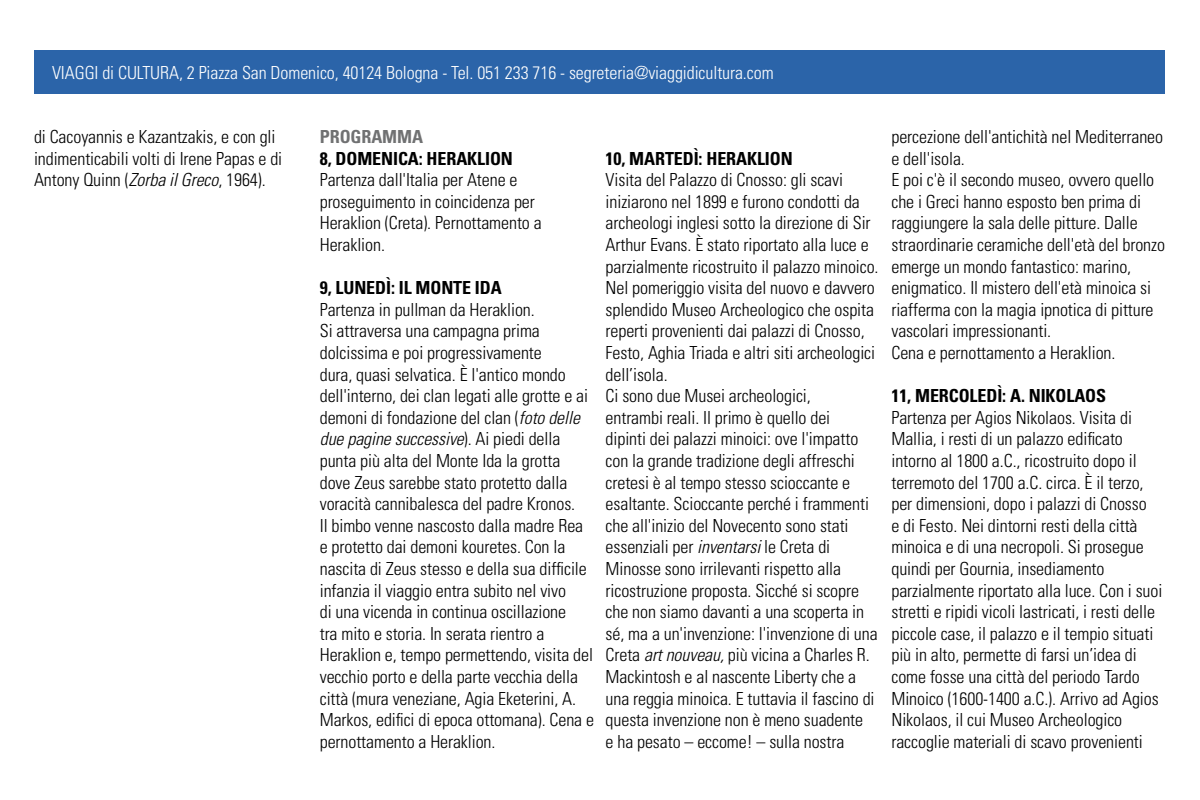
<style>
.page{position:relative;width:1200px;height:800px;background:#fff}
.page>*{position:absolute;margin:0;border:0;box-sizing:border-box;transform-origin:0 0}
.t1{font:300 condensed 18px/21.6px "Univers LT Std";letter-spacing:-.005em;color:#000}
.t2{font:300 condensed 18px "Univers LT Std";letter-spacing:-.005em;color:#fff}
.t3{font:700 condensed 18px "Univers LT Std";letter-spacing:-.005em;color:#000}
.t4{font:700 condensed 18px "Univers LT Std";letter-spacing:-.005em;color:#707172}
.s1{font-style:italic}
</style>
<div class="page">
<div style="left:34px;top:50px;width:1131px;height:44px;background:#2b64a9"></div>
<p class="t2" style="left:52px;top:61px;width:723px">VIAGGI di CULTURA, 2 Piazza San Domenico, 40124 Bologna - Tel. 051 233 716 - segreteria@viaggidicultura.com</p>
<p class="t1" style="left:34px;top:126px;width:250px">di Cacoyannis e Kazantzakis, e con gli indimenticabili volti di Irene Papas e di<br>Antony Quinn (<span class="s1">Zorba il Greco</span>, 1964).</p>
<p class="t4" style="left:320px;top:126px;width:105px">PROGRAMMA</p>
<p class="t3" style="left:320px;top:147px;width:195px">8, DOMENICA: HERAKLION</p>
<p class="t1" style="left:320px;top:169px;width:223px">Partenza dall'Italia per Atene e proseguimento in coincidenza per<br>Heraklion (Creta). Pernottamento a<br>Heraklion.</p>
<p class="t3" style="left:320px;top:277px;width:183px">9, LUNEDÌ: IL MONTE IDA</p>
<p class="t1" style="left:320px;top:299px;width:276px">Partenza in pullman da Heraklion.<br>Si attraversa una campagna prima dolcissima e poi progressivamente<br>dura, quasi selvatica. È l'antico mondo dell'interno, dei clan legati alle grotte e ai demoni di fondazione del clan (<span class="s1">foto delle due pagine successive</span>). Ai piedi della punta più alta del Monte Ida la grotta dove Zeus sarebbe stato protetto dalla voracità cannibalesca del padre Kronos.<br>Il bimbo venne nascosto dalla madre Rea e protetto dai demoni kouretes. Con la nascita di Zeus stesso e della sua difficile infanzia il viaggio entra subito nel vivo<br>di una vicenda in continua oscillazione<br>tra mito e storia. In serata rientro a Heraklion e, tempo permettendo, visita del vecchio porto e della parte vecchia della città (mura veneziane, Agia Eketerini, A.<br>Markos, edifici di epoca ottomana). Cena e pernottamento a Heraklion.</p>
<p class="t3" style="left:606px;top:147px;width:189px">10, MARTEDÌ: HERAKLION</p>
<p class="t1" style="left:606px;top:169px;width:274px">Visita del Palazzo di Cnosso: gli scavi iniziarono nel 1899 e furono condotti da archeologi inglesi sotto la direzione di Sir Arthur Evans. È stato riportato alla luce e parzialmente ricostruito il palazzo minoico.<br>Nel pomeriggio visita del nuovo e davvero splendido Museo Archeologico che ospita reperti provenienti dai palazzi di Cnosso, Festo, Aghia Triada e altri siti archeologici dell’isola.<br>Ci sono due Musei archeologici,<br>entrambi reali. Il primo è quello dei<br>dipinti dei palazzi minoici: ove l'impatto con la grande tradizione degli affreschi cretesi è al tempo stesso scioccante e esaltante. Scioccante perché i frammenti che all'inizio del Novecento sono stati essenziali per <span class="s1">inventarsi</span> le Creta di Minosse sono irrilevanti rispetto alla ricostruzione proposta. Sicché si scopre che non siamo davanti a una scoperta in sé, ma a un'invenzione: l'invenzione di una Creta <span class="s1">art nouveau,</span> più vicina a Charles R.<br>Mackintosh e al nascente Liberty che a una reggia minoica. E tuttavia il fascino di questa invenzione non è meno suadente<br>e ha pesato – eccome! – sulla nostra</p>
<p class="t1" style="left:891px;top:126px;width:275px">percezione dell'antichità nel Mediterraneo e dell'isola.<br>E poi c'è il secondo museo, ovvero quello che i Greci hanno esposto ben prima di raggiungere la sala delle pitture. Dalle straordinarie ceramiche dell'età del bronzo emerge un mondo fantastico: marino, enigmatico. Il mistero dell'età minoica si riafferma con la magia ipnotica di pitture vascolari impressionanti.<br>Cena e pernottamento a Heraklion.</p>
<p class="t3" style="left:891px;top:385px;width:216px">11, MERCOLEDÌ: A. NIKOLAOS</p>
<p class="t1" style="left:891px;top:407px;width:272px">Partenza per Agios Nikolaos. Visita di Mallia, i resti di un palazzo edificato intorno al 1800 a.C., ricostruito dopo il terremoto del 1700 a.C. circa. È il terzo, per dimensioni, dopo i palazzi di Cnosso<br>e di Festo. Nei dintorni resti della città minoica e di una necropoli. Si prosegue quindi per Gournia, insediamento parzialmente riportato alla luce. Con i suoi stretti e ripidi vicoli lastricati, i resti delle piccole case, il palazzo e il tempio situati più in alto, permette di farsi un’idea di come fosse una città del periodo Tardo Minoico (1600-1400 a.C.). Arrivo ad Agios Nikolaos, il cui Museo Archeologico raccoglie materiali di scavo provenienti</p>
</div>
